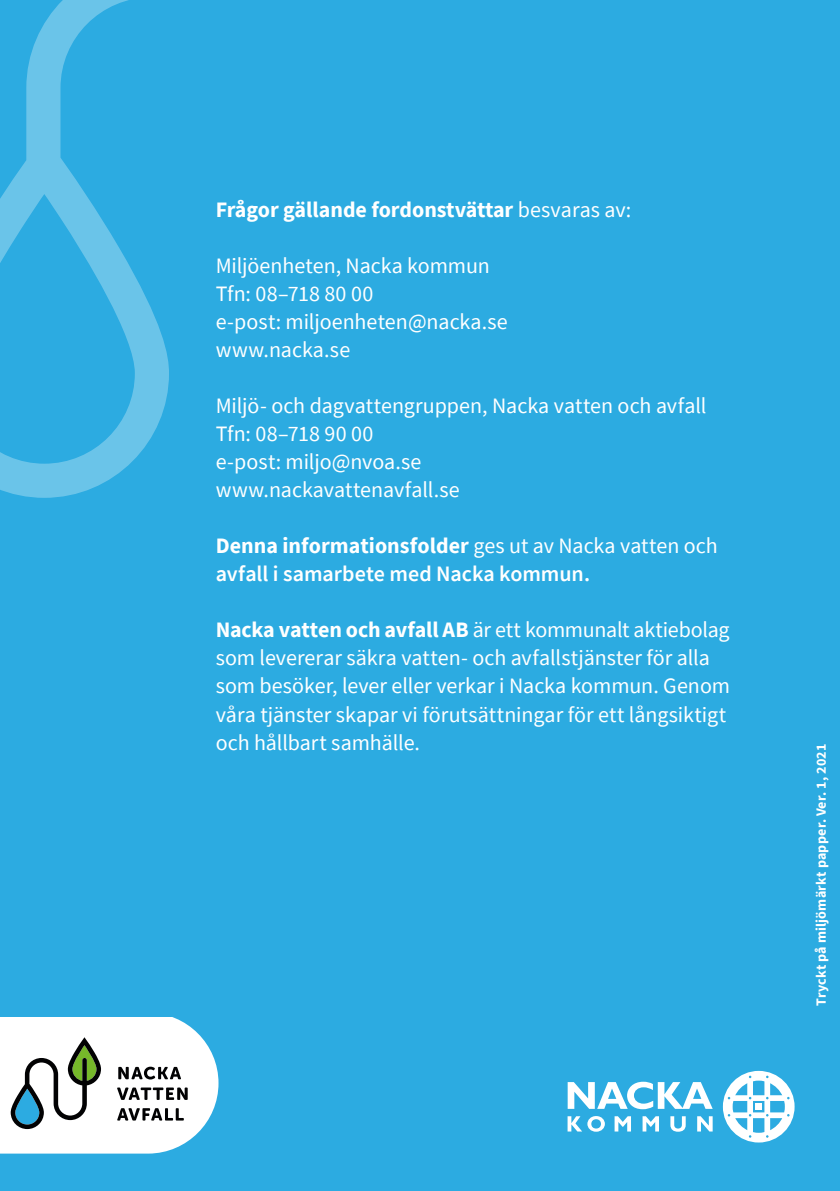
<style>
.page{position:relative;width:840px;height:1191px;background:#fff}
.page>*{position:absolute;margin:0;border:0;box-sizing:border-box;transform-origin:0 0}
.t1{font:22px/28px "Source Sans Pro";letter-spacing:-.005em;color:#fff}
.t2{font:600 22px/28px "Source Sans Pro";color:#fff}
.t3{font:700 22px "Source Sans Pro";color:#fff}
.t4{font:700 14px "Source Sans Pro";letter-spacing:.02em;color:#fff}
.s1{font-weight:400}
.s2{font-weight:700}
</style>
<div class="page">
<div style="left:0;top:0;width:839px;height:1191px;background:#2cabe1"></div>
<svg style="left:0;top:0;width:169px;height:498px"></svg>
<svg style="left:567px;top:1081px;width:145px;height:28px"></svg>
<svg style="left:567px;top:1116px;width:37px;height:15px"></svg>
<svg style="left:614px;top:1116px;width:16px;height:15px"></svg>
<svg style="left:642px;top:1116px;width:16px;height:15px"></svg>
<svg style="left:670px;top:1116px;width:15px;height:15px"></svg>
<svg style="left:697px;top:1116px;width:15px;height:15px"></svg>
<svg style="left:722px;top:1070px;width:72px;height:72px"></svg>
<svg style="left:0;top:1017px;width:218px;height:136px;background:#d3dee0"></svg>
<p class="t3" style="left:215px;top:195px;width:417px">Frågor gällande fordonstvättar <span class="s1">besvaras av:</span></p>
<p class="t1" style="left:215px;top:252px;width:293px">Miljöenheten, Nacka kommun<br>Tfn: 08–718 80 00<br>e-post: miljoenheten@nacka.se www.nacka.se</p>
<p class="t1" style="left:215px;top:392px;width:492px">Miljö- och dagvattengruppen, Nacka vatten och avfall<br>Tfn: 08–718 90 00<br>e-post: miljo@nvoa.se<br>www.nackavattenavfall.se</p>
<p class="t2" style="left:215px;top:532px;width:503px"><span class="s2">Denna informationsfolder</span> <span class="s1">ges ut av Nacka vatten och </span>avfall i samarbete med Nacka kommun.</p>
<p class="t1" style="left:215px;top:616px;width:515px"><span class="s2">Nacka vatten och avfall AB</span> är ett kommunalt aktiebolag som levererar säkra vatten- och avfallstjänster för alla som besöker, lever eller verkar i Nacka kommun. Genom våra tjänster skapar vi förutsättningar för ett långsiktigt och hållbart samhälle.</p>
<p class="t4" style="left:811px;top:1005px;width:263px;rotate:-90deg">Tryckt på miljömärkt papper. Ver. 1, 2021</p>
</div>
